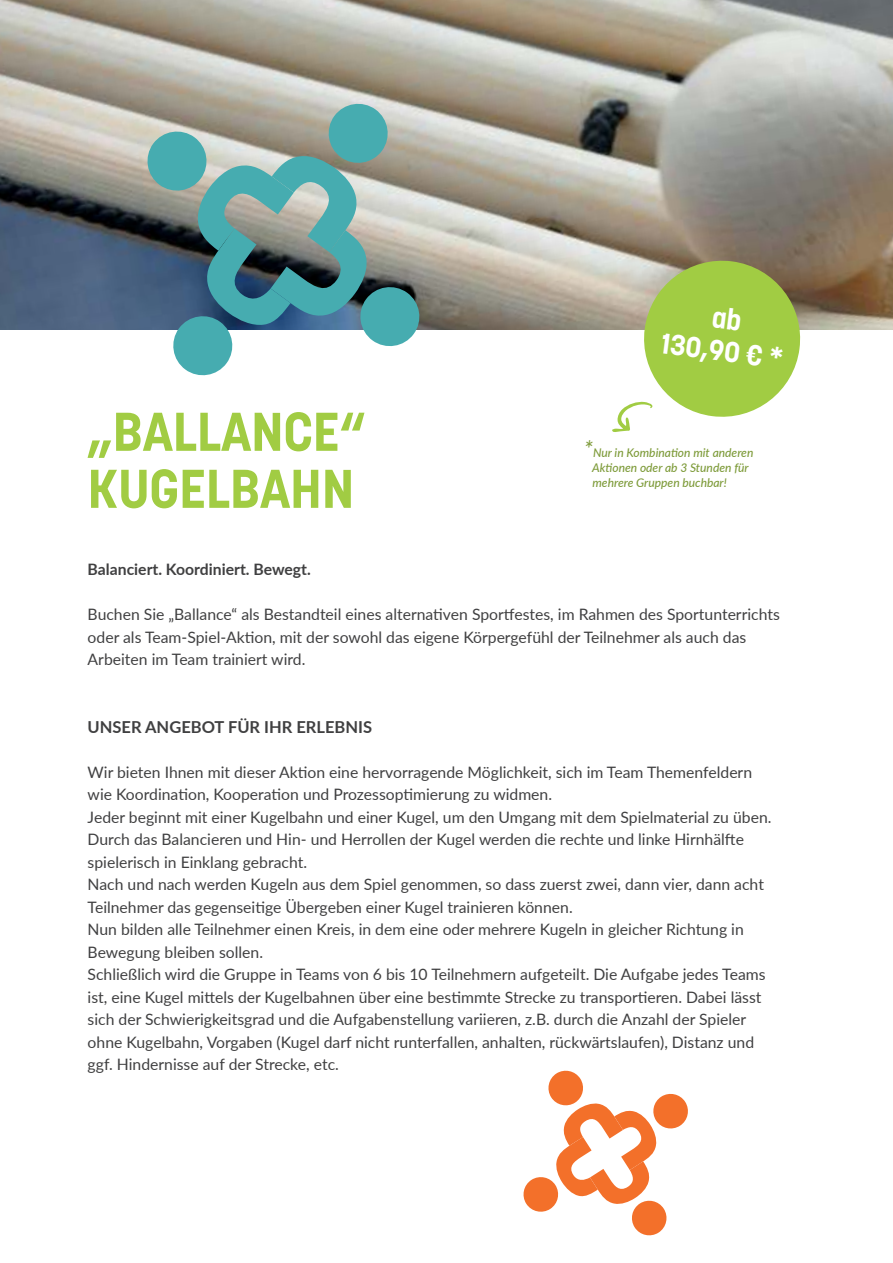
<style>
.page{position:relative;width:893px;height:1263px;background:#fff}
.page>*{position:absolute;margin:0;border:0;box-sizing:border-box;transform-origin:0 0}
.t1{font:700 54px/57px "Korolev";color:#a1cc43}
.t2{font:700 28.5px/31.5px "Korolev";color:#fff;text-align:center}
.t3{font:700 16.5px "Lato";color:#404041}
.t4{font:15.75px/22.5px "font 000000002 bb 7033 c";color:#404041}
.t5{font:700 15.75px "Lato";color:#404041}
.t6{font:12px/15px "font 000000002 bb 7033 d";color:#7e9b3a}
.s1{font-family:"Lato";font-weight:500;font-style:italic;font-size:22.5px}
</style>
<div class="page">
<img style="left:0;top:0;width:892px;height:330px">
<svg style="left:523px;top:1070px;width:165px;height:166px"></svg>
<svg style="left:610px;top:256px;width:195px;height:176px"></svg>
<svg style="left:144px;top:100px;width:279px;height:276px;background:#82a5a5"></svg>
<h1 class="t1" style="left:88px;top:407px;width:280px">„BALLANCE“<br>KUGELBAHN</h1>
<h2 class="t2" style="left:667px;top:298px;width:125px;rotate:7deg">ab<br>130,90 € *</h2>
<p class="t6" style="left:592px;top:445px;width:163px;text-indent:-8px"><span class="s1">*</span>Nur in Kombination mit anderen<br>Aktionen oder ab 3 Stunden für mehrere Gruppen buchbar!</p>
<p class="t5" style="left:88px;top:560px;width:225px">Balanciert. Koordiniert. Bewegt.</p>
<p class="t4" style="left:88px;top:603px;width:694px">Buchen Sie „Ballance“ als Bestandteil eines alternativen Sportfestes, im Rahmen des Sportunterrichts oder als Team-Spiel-Aktion, mit der sowohl das eigene Körpergefühl der Teilnehmer als auch das<br>Arbeiten im Team trainiert wird.</p>
<p class="t3" style="left:88px;top:716px;width:286px">UNSER ANGEBOT FÜR IHR ERLEBNIS</p>
<p class="t4" style="left:88px;top:760px;width:685px">Wir bieten Ihnen mit dieser Aktion eine hervorragende Möglichkeit, sich im Team Themenfeldern wie Koordination, Kooperation und Prozessoptimierung zu widmen.<br>Jeder beginnt mit einer Kugelbahn und einer Kugel, um den Umgang mit dem Spielmaterial zu üben.<br>Durch das Balancieren und Hin- und Herrollen der Kugel werden die rechte und linke Hirnhälfte spielerisch in Einklang gebracht.<br>Nach und nach werden Kugeln aus dem Spiel genommen, so dass zuerst zwei, dann vier, dann acht Teilnehmer das gegenseitige Übergeben einer Kugel trainieren können.<br>Nun bilden alle Teilnehmer einen Kreis, in dem eine oder mehrere Kugeln in gleicher Richtung in Bewegung bleiben sollen.<br>Schließlich wird die Gruppe in Teams von 6 bis 10 Teilnehmern aufgeteilt. Die Aufgabe jedes Teams ist, eine Kugel mittels der Kugelbahnen über eine bestimmte Strecke zu transportieren. Dabei lässt sich der Schwierigkeitsgrad und die Aufgabenstellung variieren, z.B. durch die Anzahl der Spieler ohne Kugelbahn, Vorgaben (Kugel darf nicht runterfallen, anhalten, rückwärtslaufen), Distanz und ggf. Hindernisse auf der Strecke, etc.</p>
</div>
